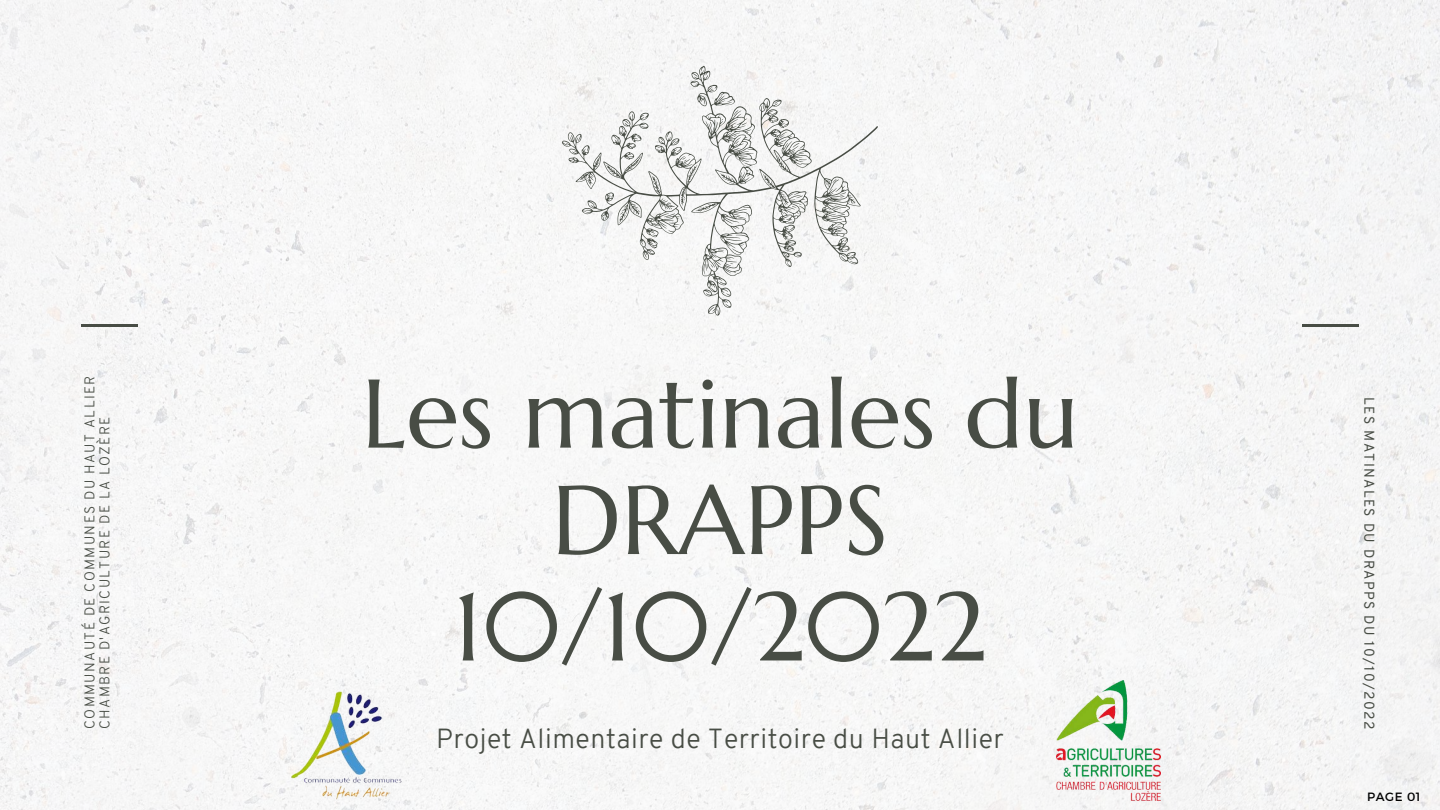
<style>
.page{position:relative;width:1440px;height:810px;background:#fff}
.page>*{position:absolute;margin:0;border:0;box-sizing:border-box;transform-origin:0 0}
.t1{font:97.2px/106.4px "Marcellus";color:#484d45;text-align:center}
.t2{font:300 27px "Overpass";letter-spacing:.02em;color:#484d45}
.t3{font:300 13.8px/14.9px "Overpass";letter-spacing:.1em;color:#484d45}
.t4{font:13.8px "Overpass";letter-spacing:.1em;color:#484d45}
.t5{font:12px "Montserrat";letter-spacing:.05em;color:#000}
</style>
<div class="page">
<img style="left:0;top:0;width:1440px;height:810px">
<hr style="left:81px;top:324px;width:56px;height:2px;background:#484d45">
<svg style="left:562px;top:66px;width:316px;height:250px;fill:#f6f6f6"></svg>
<svg style="left:726px;top:239px;width:16px;height:2px"></svg>
<svg style="left:682px;top:157px;width:6px;height:7px"></svg>
<svg style="left:793px;top:194px;width:10px;height:4px"></svg>
<svg style="left:660px;top:224px;width:7px;height:5px"></svg>
<svg style="left:733px;top:110px;width:5px;height:6px"></svg>
<svg style="left:664px;top:202px;width:11px;height:15px"></svg>
<svg style="left:737px;top:123px;width:10px;height:4px"></svg>
<svg style="left:699px;top:207px;width:9px;height:3px"></svg>
<svg style="left:706px;top:121px;width:6px;height:7px"></svg>
<svg style="left:736px;top:216px;width:10px;height:2px"></svg>
<svg style="left:783px;top:195px;width:3px;height:10px"></svg>
<svg style="left:587px;top:176px;width:6px;height:5px"></svg>
<svg style="left:704px;top:264px;width:9px;height:10px"></svg>
<svg style="left:734px;top:135px;width:5px;height:9px"></svg>
<svg style="left:792px;top:206px;width:5px;height:3px"></svg>
<svg style="left:653px;top:177px;width:6px;height:12px"></svg>
<svg style="left:766px;top:176px;width:4px;height:8px"></svg>
<svg style="left:719px;top:96px;width:6px;height:6px"></svg>
<svg style="left:780px;top:136px;width:27px;height:29px"></svg>
<svg style="left:837px;top:226px;width:4px;height:6px"></svg>
<svg style="left:737px;top:157px;width:7px;height:5px"></svg>
<svg style="left:620px;top:205px;width:20px;height:11px"></svg>
<svg style="left:827px;top:179px;width:27px;height:41px"></svg>
<hr style="left:1302px;top:324px;width:57px;height:2px;background:#484d45">
<img style="left:242px;top:648px;width:202px;height:162px">
<img style="left:1056px;top:681px;width:105px;height:119px">
<p class="t3" style="left:83px;top:729px;width:355px;rotate:-90deg">COMMUNAUTÉ DE COMMUNES DU HAUT ALLIER<br>CHAMBRE D'AGRICULTURE DE LA LOZÈRE</p>
<h1 class="t1" style="left:362px;top:361px;width:718px">Les matinales du<br>DRAPPS<br>10/10/2022</h1>
<h2 class="t2" style="left:436px;top:728px;width:569px">Projet Alimentaire de Territoire du Haut Allier</h2>
<p class="t4" style="left:1375px;top:397px;width:333px;rotate:90deg">LES MATINALES DU DRAPPS DU 10/10/2022</p>
<p class="t5" style="left:1367px;top:789px;width:55px">PAGE 01</p>
</div>
